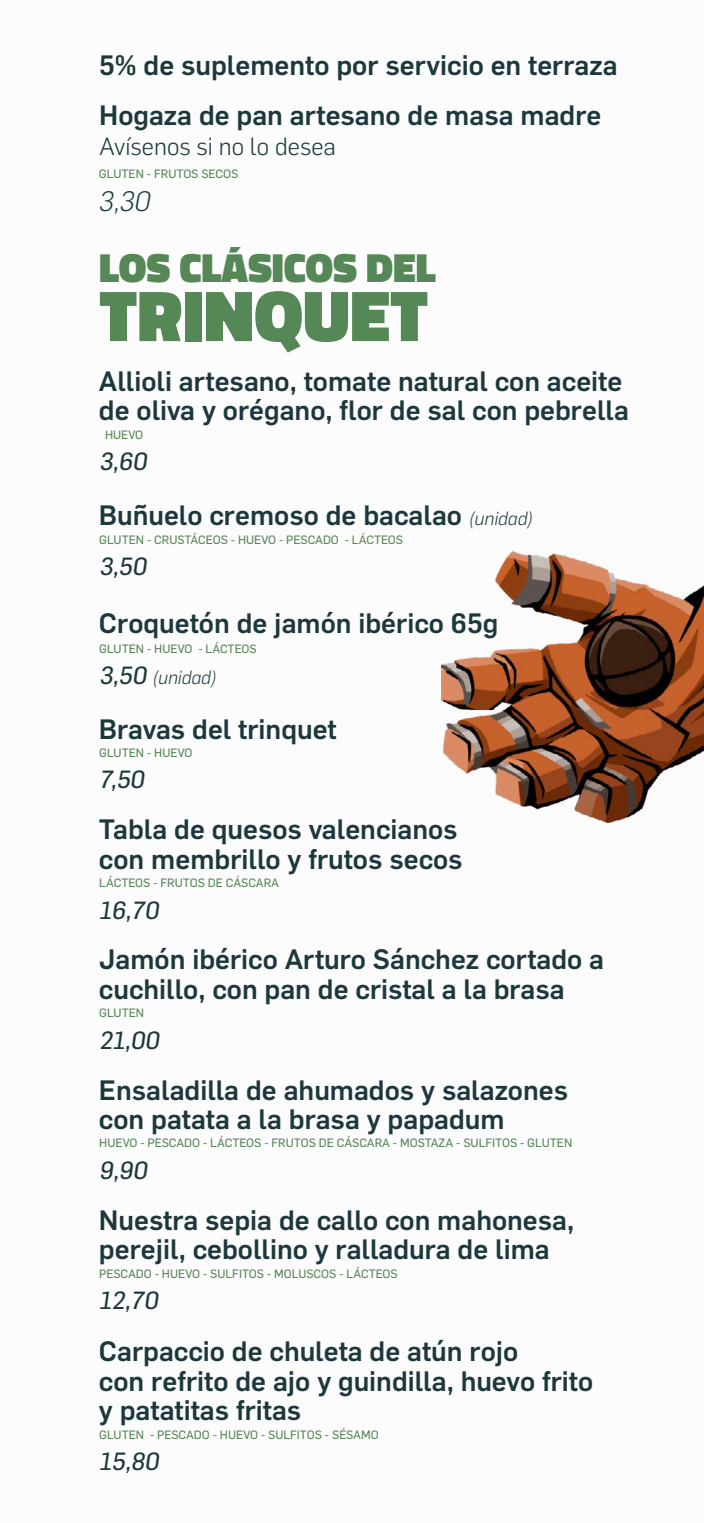
<style>
.page{position:relative;width:704px;height:1523px;background:#fff}
.page>*{position:absolute;margin:0;border:0;box-sizing:border-box;transform-origin:0 0}
.t1{font:900 73.12px "Titillium";color:#568756}
.t2{font:900 41.25px "Titillium";color:#568756}
.t3{font:500 27.5px/29.4px "Flama";color:#1d383d}
.t4{font:italic 300 27.5px "Flama";color:#1d383d}
.t5{font:24.38px "Flama Basic";color:#1d383d}
.t6{font:300 24.38px "Flama";color:#1d383d}
.t7{font:italic 300 18.75px "Flama";color:#1d383d}
.t8{font:11.88px "Flama Basic";color:#568756}
.s1{font-weight:300;font-style:italic;font-size:18.75px}
.s2{font-family:"Flama Basic";font-weight:400;font-style:normal;font-size:24.38px}
</style>
<div class="page">
<img style="left:441px;top:551px;width:262px;height:271px">
<p class="t3" style="left:99px;top:48px;width:519px">5% de suplemento por servicio en terraza</p>
<p class="t3" style="left:99px;top:99px;width:503px">Hogaza de pan artesano de masa madre</p>
<p class="t6" style="left:99px;top:130px;width:238px">Avísenos si no lo desea</p>
<p class="t4" style="left:99px;top:182px;width:53px">3,30</p>
<p class="t8" style="left:99px;top:166px;width:141px">GLUTEN - FRUTOS SECOS</p>
<h2 class="t2" style="left:99px;top:237px;width:338px">LOS CLÁSICOS DEL</h2>
<h1 class="t1" style="left:99px;top:262px;width:330px">TRINQUET</h1>
<p class="t3" style="left:99px;top:364px;width:531px">Allioli artesano, tomate natural con aceite de oliva y orégano, flor de sal con pebrella</p>
<p class="t5" style="left:99px;top:444px;width:53px">3,60</p>
<p class="t8" style="left:105px;top:426px;width:40px">HUEVO</p>
<p class="t3" style="left:99px;top:499px;width:435px">Buñuelo cremoso de bacalao <span class="s1">(unidad)</span></p>
<p class="t5" style="left:99px;top:549px;width:53px">3,50</p>
<p class="t8" style="left:99px;top:531px;width:305px">GLUTEN - CRUSTÁCEOS - HUEVO - PESCADO - LÁCTEOS</p>
<p class="t3" style="left:99px;top:606px;width:400px">Croquetón de jamón ibérico 65g</p>
<p class="t7" style="left:99px;top:664px;width:119px"><span class="s2">3,50</span> (unidad)</p>
<p class="t8" style="left:99px;top:640px;width:159px">GLUTEN - HUEVO - LÁCTEOS</p>
<p class="t3" style="left:99px;top:712px;width:239px">Bravas del trinquet</p>
<p class="t5" style="left:99px;top:762px;width:51px">7,50</p>
<p class="t8" style="left:99px;top:744px;width:95px">GLUTEN - HUEVO</p>
<p class="t3" style="left:99px;top:813px;width:365px">Tabla de quesos valencianos con membrillo y frutos secos</p>
<p class="t5" style="left:99px;top:892px;width:65px">16,70</p>
<p class="t8" style="left:99px;top:874px;width:181px">LÁCTEOS - FRUTOS DE CÁSCARA</p>
<p class="t3" style="left:99px;top:943px;width:506px">Jamón ibérico Arturo Sánchez cortado a cuchillo, con pan de cristal a la brasa</p>
<p class="t5" style="left:99px;top:1023px;width:66px">21,00</p>
<p class="t8" style="left:99px;top:1004px;width:46px">GLUTEN</p>
<p class="t3" style="left:99px;top:1073px;width:470px">Ensaladilla de ahumados y salazones con patata a la brasa y papadum</p>
<p class="t5" style="left:99px;top:1153px;width:54px">9,90</p>
<p class="t8" style="left:99px;top:1135px;width:474px">HUEVO - PESCADO - LÁCTEOS - FRUTOS DE CÁSCARA - MOSTAZA - SULFITOS - GLUTEN</p>
<p class="t3" style="left:99px;top:1203px;width:476px">Nuestra sepia de callo con mahonesa, perejil, cebollino y ralladura de lima</p>
<p class="t5" style="left:99px;top:1283px;width:65px">12,70</p>
<p class="t8" style="left:99px;top:1265px;width:300px">PESCADO - HUEVO - SULFITOS - MOLUSCOS - LÁCTEOS</p>
<p class="t3" style="left:99px;top:1335px;width:495px">Carpaccio de chuleta de atún rojo<br>con refrito de ajo y guindilla, huevo frito y patatitas fritas</p>
<p class="t5" style="left:99px;top:1444px;width:65px">15,80</p>
<p class="t8" style="left:99px;top:1426px;width:281px">GLUTEN - PESCADO - HUEVO - SULFITOS - SÉSAMO</p>
</div>
